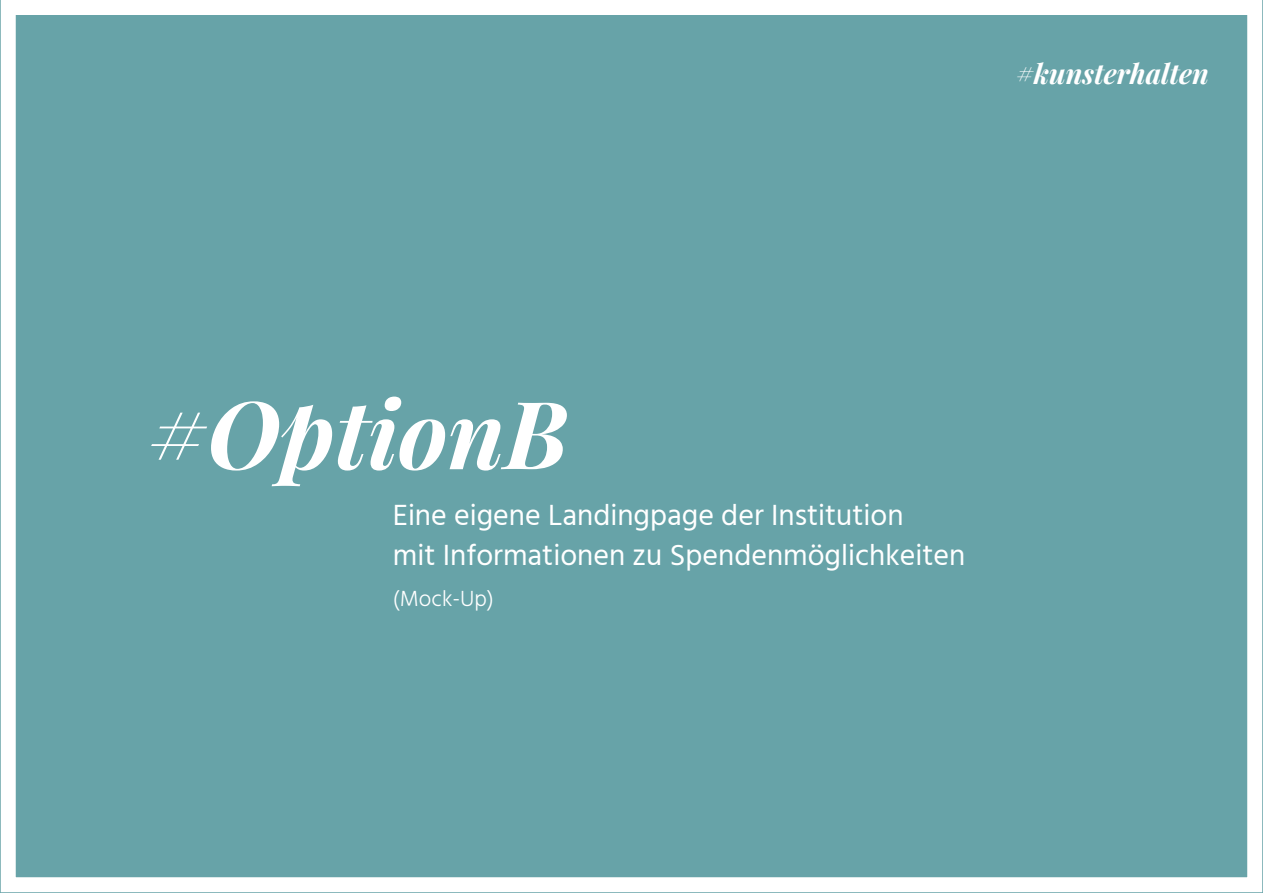
<style>
.page{position:relative;width:1263px;height:893px;background:#67a3a8}
.page>*{position:absolute;margin:0;border:0;box-sizing:border-box;transform-origin:0 0}
.t1{font:italic 700 94.05px "Playfair Display";color:#fff}
.t2{font:30px/40.5px "Hind";color:#fff}
.t3{font:italic 700 27.75px "Playfair Display";color:#fff}
.t4{font:300 22.5px "Hind";color:#fff}
</style>
<div class="page">
<div style="left:1px;top:0;width:1261px;height:892px;border:15px solid #fff"></div>
<p class="t3" style="left:1016px;top:55px;width:194px">#kunsterhalten</p>
<h1 class="t1" style="left:148px;top:369px;width:422px">#OptionB</h1>
<p class="t2" style="left:393px;top:496px;width:574px">Eine eigene Landingpage der Institution<br>mit Informationen zu Spendenmöglichkeiten</p>
<p class="t4" style="left:393px;top:583px;width:102px">(Mock-Up)</p>
</div>
